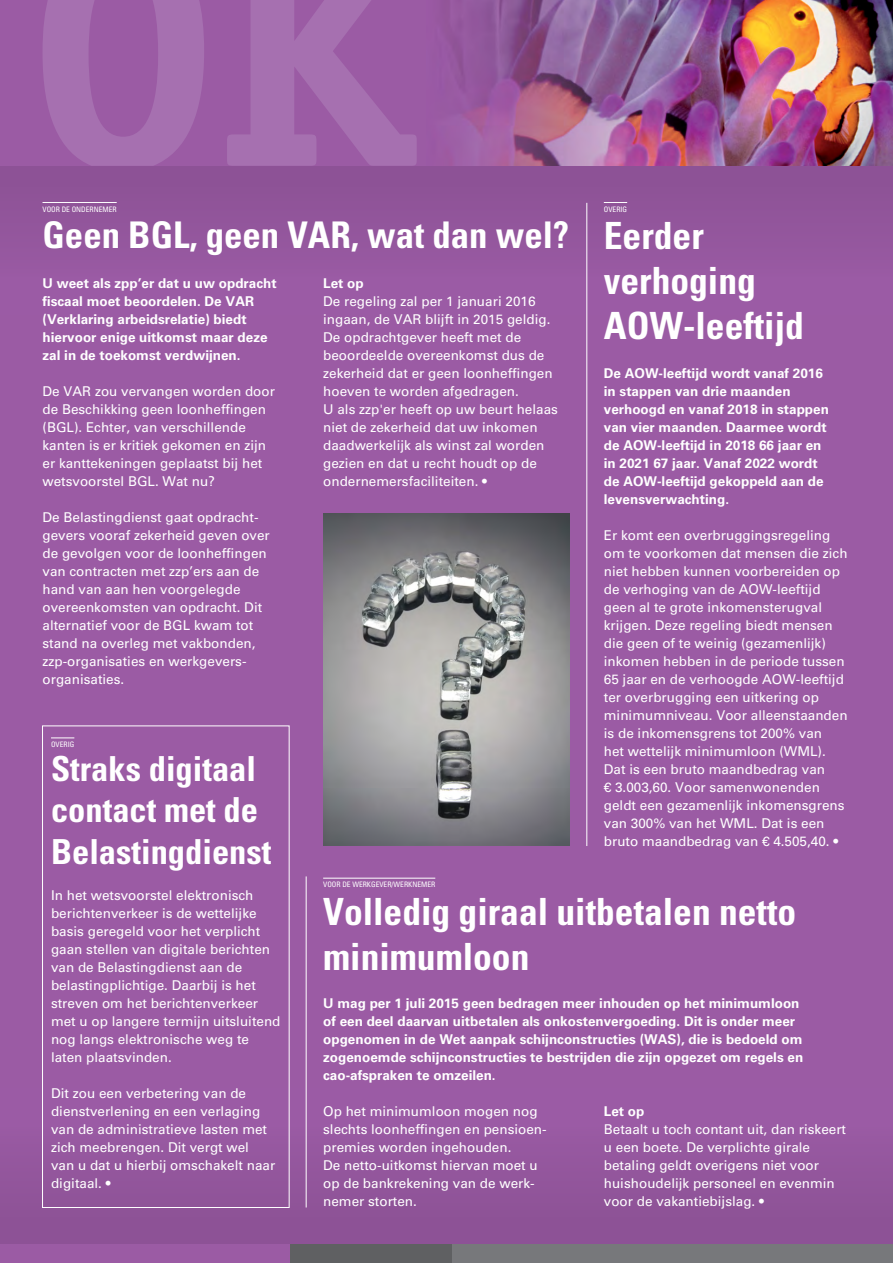
<style>
.page{position:relative;width:893px;height:1263px;background:#9b5ba4}
.page>*{position:absolute;margin:0;border:0;box-sizing:border-box;transform-origin:0 0}
.t1{font:700 condensed 37.5px/45px "Univers LT Std";color:#fff}
.t2{font:700 condensed 36.75px "Univers LT Std";color:#fff}
.t3{font:700 condensed 34.5px/41.4px "Univers LT Std";color:#fff}
.t4{font:13.5px/18px "Univers LT Std";color:#fff}
.t5{font:700 13.5px/18px "Univers LT Std";color:#fff}
.t6{font:condensed 7.5px "Univers LT Std";color:#fff}
</style>
<div class="page">
<div style="left:0;top:166px;width:893px;height:149px;background:#94579e"></div>
<div style="left:0;top:1089px;width:893px;height:174px;background:#94579d"></div>
<img style="left:444px;top:0;width:449px;height:166px">
<div style="left:0;top:1244px;width:893px;height:19px;background:#77787b"></div>
<div style="left:289px;top:1244px;width:163px;height:19px;background:#5f6062"></div>
<div style="left:0;top:1244px;width:289px;height:19px;background:#9b5ba4"></div>
<svg style="left:43px;top:0;width:374px;height:166px;fill:#a670b0"></svg>
<div style="left:42px;top:725px;width:248px;height:483px;border:1px solid #fff"></div>
<svg style="left:51px;top:737px;width:23px;height:1px"></svg>
<hr style="left:43px;top:202px;width:74px;height:1px;background:#fff">
<hr style="left:306px;top:876px;width:1px;height:331px;background:#fff">
<hr style="left:586px;top:203px;width:1px;height:643px;background:#fff">
<hr style="left:323px;top:878px;width:112px;height:1px;background:#fff">
<img style="left:323px;top:513px;width:247px;height:332px">
<svg style="left:604px;top:202px;width:23px;height:1px"></svg>
<p class="t6" style="left:43px;top:204px;width:76px">VOOR DE ONDERNEMER</p>
<h2 class="t2" style="left:43px;top:212px;width:528px">Geen BGL, geen VAR, wat dan wel?</h2>
<p class="t5" style="left:43px;top:274px;width:236px">U weet als zpp’er dat u uw opdracht fiscaal moet beoordelen. De VAR (Verklaring arbeidsrelatie) biedt hiervoor enige uitkomst maar deze zal in de toekomst verdwijnen.</p>
<p class="t4" style="left:43px;top:382px;width:234px">De VAR zou vervangen worden door de Beschikking geen loonheffingen (BGL). Echter, van verschillende kanten is er kritiek gekomen en zijn er kanttekeningen geplaatst bij het wetsvoorstel BGL. Wat nu?</p>
<p class="t4" style="left:43px;top:508px;width:229px">De Belastingdienst gaat opdracht&shy;gevers vooraf zekerheid geven over de gevolgen voor de loonheffingen van contracten met zzp’ers aan de hand van aan hen voorgelegde overeenkomsten van opdracht. Dit alternatief voor de BGL kwam tot stand na overleg met vakbonden, zzp-organisaties en werkgevers&shy;organisaties.</p>
<p class="t6" style="left:51px;top:739px;width:25px">OVERIG</p>
<h3 class="t3" style="left:51px;top:748px;width:222px">Straks digitaal contact met de<br>Belastingdienst</h3>
<p class="t5" style="left:323px;top:274px;width:42px">Let op</p>
<p class="t4" style="left:323px;top:292px;width:236px">De regeling zal per 1 januari 2016 ingaan, de VAR blijft in 2015 geldig.<br>De opdrachtgever heeft met de beoordeelde overeenkomst dus de zekerheid dat er geen loonheffingen hoeven te worden afgedragen.<br>U als zzp'er heeft op uw beurt helaas niet de zekerheid dat uw inkomen daadwerkelijk als winst zal worden gezien en dat u recht houdt op de ondernemersfaciliteiten. •</p>
<p class="t6" style="left:604px;top:204px;width:25px">OVERIG</p>
<h1 class="t1" style="left:604px;top:213px;width:202px">Eerder verhoging<br>AOW-leeftijd</h1>
<p class="t5" style="left:604px;top:364px;width:227px">De AOW-leeftijd wordt vanaf 2016 in stappen van drie maanden verhoogd en vanaf 2018 in stappen van vier maanden. Daarmee wordt de AOW-leeftijd in 2018 66 jaar en in 2021 67 jaar. Vanaf 2022 wordt de AOW-leeftijd gekoppeld aan de levensverwachting.</p>
<p class="t4" style="left:604px;top:526px;width:245px">Er komt een overbruggingsregeling om te voorkomen dat mensen die zich niet hebben kunnen voorbereiden op de verhoging van de AOW-leeftijd geen al te grote inkomensterugval krijgen. Deze regeling biedt mensen die geen of te weinig (gezamenlijk) inkomen hebben in de periode tussen 65 jaar en de verhoogde AOW-leeftijd ter overbrugging een uitkering op minimumniveau. Voor alleenstaanden is de inkomensgrens tot 200% van<br>het wettelijk minimumloon (WML).<br>Dat is een bruto maandbedrag van<br>€ 3.003,60. Voor samenwonenden geldt een gezamenlijk inkomensgrens van 300% van het WML. Dat is een bruto maandbedrag van € 4.505,40. •</p>
<p class="t4" style="left:51px;top:886px;width:231px">In het wetsvoorstel elektronisch berichtenverkeer is de wettelijke basis geregeld voor het verplicht gaan stellen van digitale berichten van de Belastingdienst aan de belastingplichtige. Daarbij is het streven om het berichtenverkeer met u op langere termijn uitsluitend nog langs elektronische weg te laten plaatsvinden.</p>
<p class="t4" style="left:51px;top:1084px;width:226px">Dit zou een verbetering van de dienstverlening en een verlaging van de administratieve lasten met zich meebrengen. Dit vergt wel van u dat u hierbij omschakelt naar digitaal. •</p>
<p class="t6" style="left:323px;top:880px;width:114px">VOOR DE WERKGEVER/WERKNEMER</p>
<h1 class="t1" style="left:323px;top:889px;width:474px">Volledig giraal uitbetalen netto minimumloon</h1>
<p class="t5" style="left:323px;top:994px;width:482px">U mag per 1 juli 2015 geen bedragen meer inhouden op het minimumloon of een deel daarvan uitbetalen als onkostenvergoeding. Dit is onder meer opgenomen in de Wet aanpak schijnconstructies (WAS), die is bedoeld om zogenoemde schijnconstructies te bestrijden die zijn opgezet om regels en cao-afspraken te omzeilen.</p>
<p class="t4" style="left:323px;top:1102px;width:225px">Op het minimumloon mogen nog slechts loonheffingen en pensioen&shy;premies worden ingehouden.<br>De netto-uitkomst hiervan moet u op de bankrekening van de werk&shy;nemer storten.</p>
<p class="t5" style="left:604px;top:1102px;width:42px">Let op</p>
<p class="t4" style="left:604px;top:1120px;width:244px">Betaalt u toch contant uit, dan riskeert u een boete. De verplichte girale betaling geldt overigens niet voor huishoudelijk personeel en evenmin voor de vakantiebijslag. •</p>
</div>
